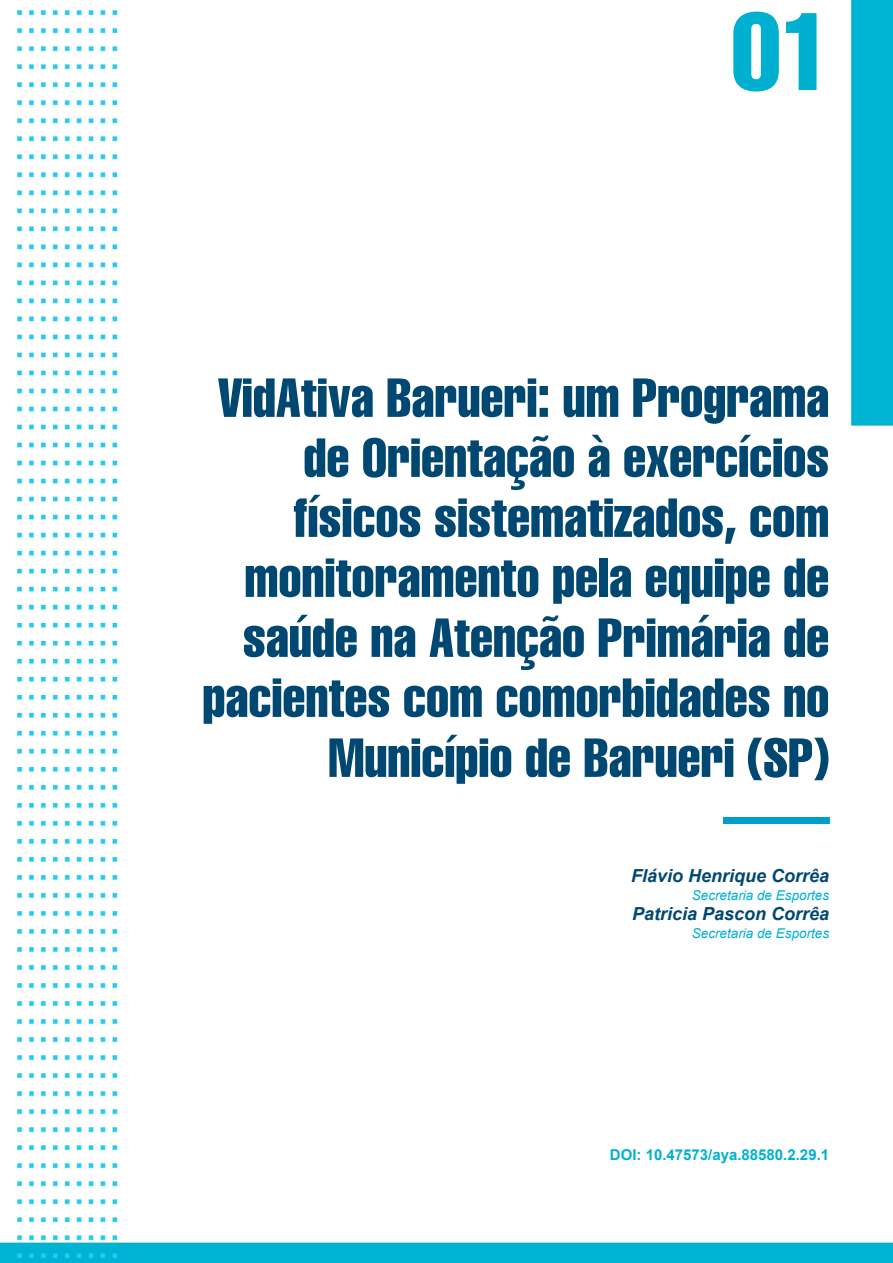
<style>
.page{position:relative;width:893px;height:1263px;background:#fff}
.page>*{position:absolute;margin:0;border:0;box-sizing:border-box;transform-origin:0 0}
.t1{font:extra-condensed 108px "Helvetica";color:#00b0d1}
.t2{font:extra-condensed 54px/60px "Helvetica";color:#004872;text-align:right}
.t3{font:italic 700 18px "Arial";color:#004872}
.t4{font:700 15px "Arial";color:#00b0d1}
.t5{font:italic 13.5px "Arial";color:#00b0d1}
</style>
<div class="page">
<img style="left:0;top:0;width:893px;height:1263px">
<div style="left:723px;top:817px;width:106px;height:7px;background:#009dcd"></div>
<h1 class="t1" style="left:731px;top:-17px;width:102px">01</h1>
<p class="t2" style="left:202px;top:367px;width:628px">VidAtiva Barueri: um Programa de Orientação à exercícios físicos sistematizados, com monitoramento pela equipe de saúde na Atenção Primária de pacientes com comorbidades no<br>Município de Barueri (SP)</p>
<p class="t3" style="left:631px;top:863px;width:200px">Flávio Henrique Corrêa</p>
<p class="t5" style="left:692px;top:886px;width:139px">Secretaria de Esportes</p>
<p class="t3" style="left:632px;top:902px;width:199px">Patricia Pascon Corrêa</p>
<p class="t5" style="left:692px;top:925px;width:139px">Secretaria de Esportes</p>
<p class="t4" style="left:610px;top:1144px;width:221px">DOI: 10.47573/aya.88580.2.29.1</p>
</div>
